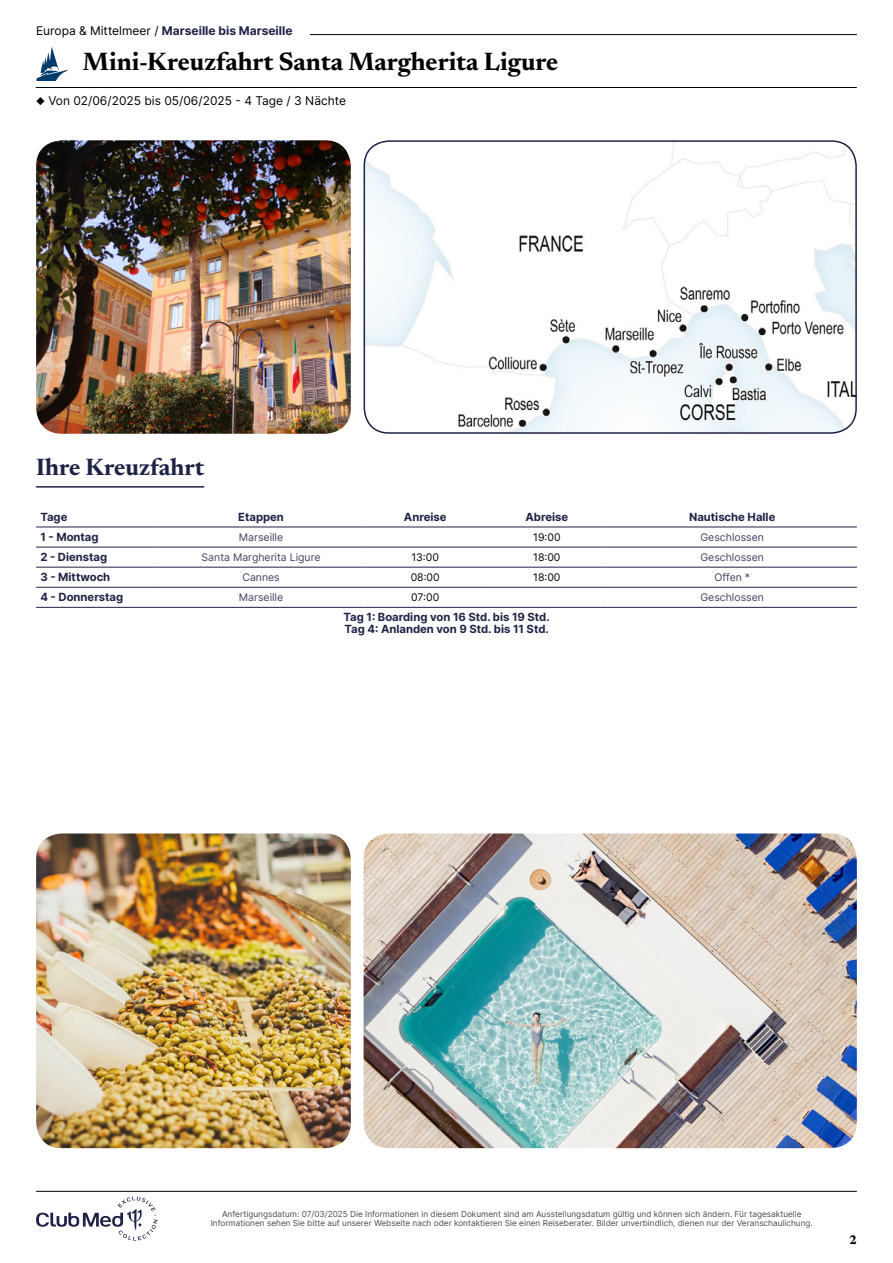
<style>
.page{position:relative;width:893px;height:1263px;background:#fff}
.page>*{position:absolute;margin:0;border:0;box-sizing:border-box;transform-origin:0 0}
.t1{font:700 25.5px "Newsreader 24 pt";color:#000}
.t2{font:700 24px "Newsreader 24 pt";color:#1e2346}
.t3{font:700 12.6px "Newsreader 24 pt";color:#000}
.t4{font:12px "Inter";color:#000}
.t5{font:700 12px "Inter";color:#1e2346}
.t6{font:700 11.25px/12px "Inter";color:#1e2346}
.t7{font:10.5px "Inter";color:#404462}
.t8{font:10.5px "Inter";color:#000}
.t9{font:8.25px/9px "Inter";color:#4d4d4d;text-align:center}
.s1{font-weight:400;color:#000}
</style>
<div class="page">
<hr style="left:107px;top:34px;width:750px;height:1px;background:#000">
<hr style="left:36px;top:87px;width:821px;height:1px;background:#000">
<svg style="left:36px;top:47px;width:32px;height:34px"></svg>
<div style="left:36px;top:26px;width:274px;height:17px;background:#fff"></div>
<img style="left:364px;top:833px;width:493px;height:315px">
<hr style="left:36px;top:527px;width:122px;height:1px;background:#1e2346">
<hr style="left:158px;top:527px;width:206px;height:1px;background:#1e2346">
<hr style="left:364px;top:527px;width:122px;height:1px;background:#1e2346">
<hr style="left:486px;top:527px;width:122px;height:1px;background:#1e2346">
<hr style="left:608px;top:527px;width:249px;height:1px;background:#1e2346">
<hr style="left:36px;top:547px;width:122px;height:1px;background:#1e2346">
<hr style="left:158px;top:547px;width:206px;height:1px;background:#1e2346">
<hr style="left:364px;top:547px;width:122px;height:1px;background:#1e2346">
<hr style="left:486px;top:547px;width:122px;height:1px;background:#1e2346">
<hr style="left:608px;top:547px;width:249px;height:1px;background:#1e2346">
<hr style="left:36px;top:567px;width:122px;height:1px;background:#1e2346">
<hr style="left:158px;top:567px;width:206px;height:1px;background:#1e2346">
<hr style="left:364px;top:567px;width:122px;height:1px;background:#1e2346">
<hr style="left:486px;top:567px;width:122px;height:1px;background:#1e2346">
<hr style="left:608px;top:567px;width:249px;height:1px;background:#1e2346">
<hr style="left:36px;top:587px;width:122px;height:1px;background:#1e2346">
<hr style="left:36px;top:607px;width:122px;height:1px;background:#1e2346">
<hr style="left:158px;top:587px;width:206px;height:1px;background:#1e2346">
<hr style="left:158px;top:607px;width:206px;height:1px;background:#1e2346">
<hr style="left:364px;top:587px;width:122px;height:1px;background:#1e2346">
<hr style="left:364px;top:607px;width:122px;height:1px;background:#1e2346">
<hr style="left:486px;top:587px;width:122px;height:1px;background:#1e2346">
<hr style="left:486px;top:607px;width:122px;height:1px;background:#1e2346">
<hr style="left:608px;top:587px;width:249px;height:1px;background:#1e2346">
<hr style="left:608px;top:607px;width:249px;height:1px;background:#1e2346">
<img style="left:364px;top:140px;width:493px;height:294px">
<div style="left:364px;top:140px;width:493px;height:294px;border:2px solid #1e2346;border-radius:25px"></div>
<img style="left:36px;top:140px;width:315px;height:294px">
<img style="left:36px;top:833px;width:315px;height:315px">
<hr style="left:36px;top:486px;width:168px;height:2px;background:#1e2346">
<svg style="left:36px;top:1196px;width:122px;height:44px"></svg>
<hr style="left:36px;top:1191px;width:821px;height:1px;background:#000">
<h3 class="t5" style="left:36px;top:22px;width:258px"><span class="s1">Europa &amp; Mittelmeer /</span> Marseille bis Marseille</h3>
<h1 class="t1" style="left:83px;top:43px;width:477px">Mini-Kreuzfahrt Santa Margherita Ligure</h1>
<h3 class="t4" style="left:36px;top:92px;width:312px">◆ Von 02/06/2025 bis 05/06/2025 - 4 Tage / 3 Nächte</h3>
<h2 class="t2" style="left:36px;top:450px;width:170px">Ihre Kreuzfahrt</h2>
<h3 class="t6" style="left:40px;top:510px;width:29px">Tage</h3>
<h3 class="t6" style="left:238px;top:510px;width:47px">Etappen</h3>
<h3 class="t6" style="left:404px;top:510px;width:44px">Anreise</h3>
<h3 class="t6" style="left:525px;top:510px;width:44px">Abreise</h3>
<h3 class="t6" style="left:689px;top:510px;width:88px">Nautische Halle</h3>
<h3 class="t6" style="left:40px;top:531px;width:60px">1 - Montag</h3>
<p class="t7" style="left:239px;top:529px;width:46px">Marseille</p>
<p class="t8" style="left:533px;top:529px;width:29px">19:00</p>
<p class="t7" style="left:700px;top:529px;width:65px">Geschlossen</p>
<h3 class="t6" style="left:40px;top:551px;width:68px">2 - Dienstag</h3>
<p class="t7" style="left:202px;top:549px;width:120px">Santa Margherita Ligure</p>
<p class="t8" style="left:411px;top:549px;width:29px">13:00</p>
<p class="t8" style="left:533px;top:549px;width:29px">18:00</p>
<p class="t7" style="left:700px;top:549px;width:65px">Geschlossen</p>
<h3 class="t6" style="left:40px;top:571px;width:71px">3 - Mittwoch</h3>
<p class="t7" style="left:242px;top:570px;width:39px">Cannes</p>
<p class="t8" style="left:411px;top:570px;width:31px">08:00</p>
<p class="t8" style="left:533px;top:570px;width:29px">18:00</p>
<p class="t7" style="left:714px;top:570px;width:37px">Offen *</p>
<h3 class="t6" style="left:40px;top:591px;width:84px">4 - Donnerstag</h3>
<p class="t7" style="left:239px;top:590px;width:46px">Marseille</p>
<p class="t8" style="left:411px;top:590px;width:30px">07:00</p>
<p class="t7" style="left:700px;top:590px;width:65px">Geschlossen</p>
<h3 class="t6" style="left:344px;top:611px;width:208px">Tag 1: Boarding von 16 Std. bis 19 Std.<br>Tag 4: Anlanden von 9 Std. bis 11 Std.</h3>
<p class="t9" style="left:211px;top:1209px;width:604px">Anfertigungsdatum: 07/03/2025 Die Informationen in diesem Dokument sind am Ausstellungsdatum gültig und können sich ändern. Für tagesaktuelle<br>Informationen sehen Sie bitte auf unserer Webseite nach oder kontaktieren Sie einen Reiseberater. Bilder unverbindlich, dienen nur der Veranschaulichung.</p>
<h3 class="t3" style="left:849px;top:1230px;width:9px">2</h3>
</div>
